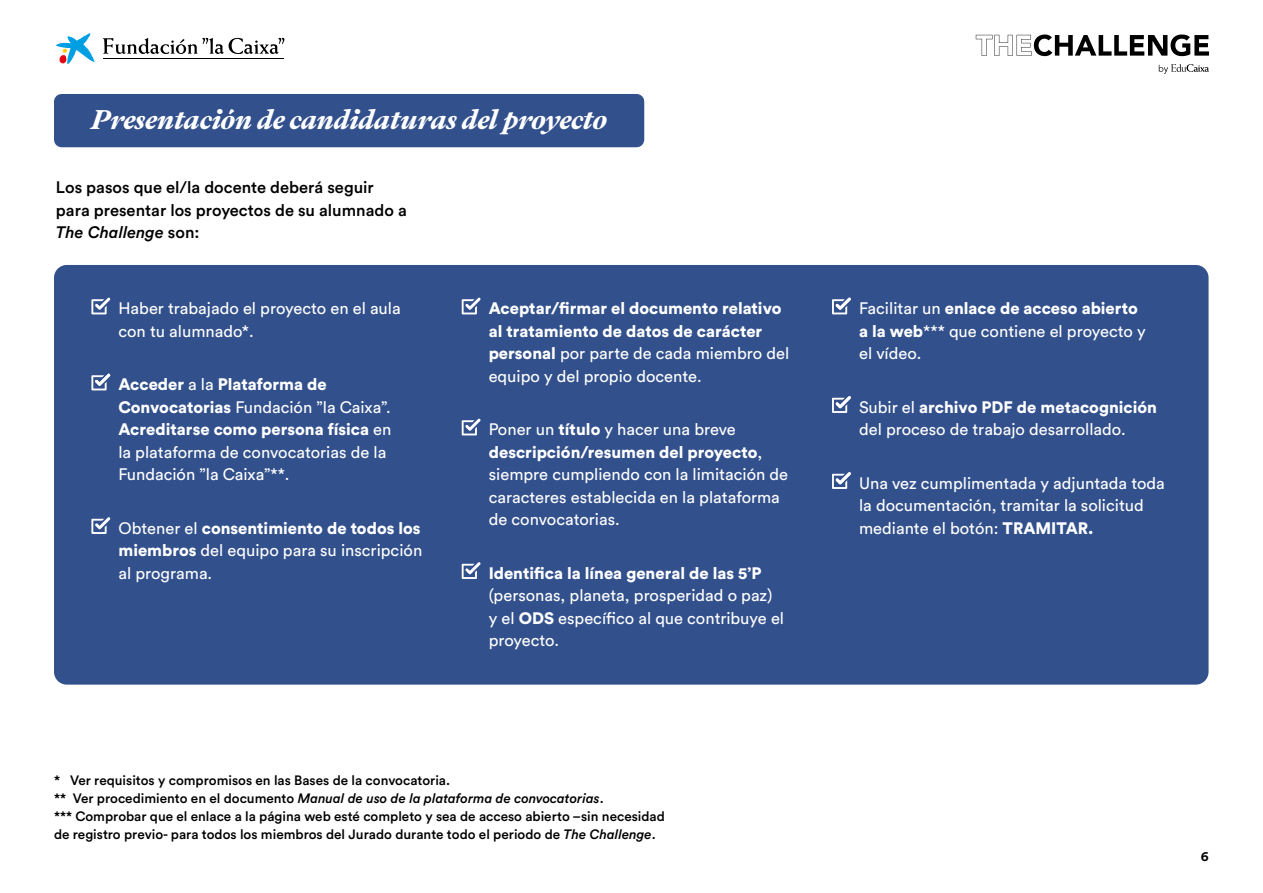
<style>
.page{position:relative;width:1263px;height:893px;background:#fff}
.page>*{position:absolute;margin:0;border:0;box-sizing:border-box;transform-origin:0 0}
.t1{font:italic 800 30px "Addington CF";color:#fff}
.t2{font:16.5px/22.5px "Circular Std";color:#fff}
.t3{font:900 16.5px/22.5px "Circular Std";color:#fff}
.t4{font:500 16.5px/22.5px "Circular Std";color:#000}
.t5{font:500 13.5px/18px "Circular Std";color:#000}
.t6{font:italic 500 13.5px "Circular Std";color:#000}
.t7{font:700 13.5px "Circular Std";color:#000}
.s1{font-style:italic}
.s2{font-weight:900}
.s3{font-weight:400}
.s4{font-style:normal}
</style>
<div class="page">
<svg style="left:56px;top:33px;width:39px;height:31px"></svg>
<hr style="left:103px;top:58px;width:181px;height:1px;background:#000">
<hr style="left:103px;top:59px;width:181px;height:1px;background:#000">
<svg style="left:103px;top:38px;width:182px;height:16px"></svg>
<svg style="left:1159px;top:64px;width:50px;height:10px"></svg>
<svg style="left:976px;top:35px;width:233px;height:21px"></svg>
<div style="left:56px;top:266px;width:1151px;height:417px;background:#32508c;border-radius:11px"></div>
<div style="left:54px;top:265px;width:1154px;height:420px;border:3px solid #32508c;border-radius:11px"></div>
<svg style="left:91px;top:298px;width:20px;height:16px"></svg>
<svg style="left:91px;top:374px;width:20px;height:16px"></svg>
<svg style="left:91px;top:517px;width:20px;height:17px"></svg>
<svg style="left:462px;top:298px;width:19px;height:16px"></svg>
<svg style="left:462px;top:419px;width:19px;height:16px"></svg>
<svg style="left:462px;top:562px;width:19px;height:17px"></svg>
<svg style="left:832px;top:298px;width:19px;height:16px"></svg>
<svg style="left:832px;top:396px;width:19px;height:17px"></svg>
<svg style="left:832px;top:472px;width:19px;height:17px"></svg>
<div style="left:54px;top:94px;width:590px;height:53px;background:#32508c"></div>
<p class="t1" style="left:92px;top:102px;width:517px">Presentación de candidaturas del proyecto</p>
<p class="t4" style="left:56px;top:176px;width:352px">Los pasos que el/la docente deberá seguir para presentar los proyectos de su alumnado a<br><span class="s1">The Challenge</span> son:</p>
<p class="t2" style="left:118px;top:297px;width:284px">Haber trabajado el proyecto en el aula con tu alumnado*.</p>
<p class="t2" style="left:118px;top:373px;width:275px"><span class="s2">Acceder</span> a la <span class="s2">Plataforma de<br>Convocatorias</span> Fundación ”la Caixa”.<br><span class="s2">Acreditarse como persona física</span> en la plataforma de convocatorias de la<br>Fundación ”la Caixa”**.</p>
<p class="t2" style="left:118px;top:517px;width:305px;text-align:justify">Obtener el <span class="s2">consentimiento de todos los miembros</span> del equipo para su inscripción al programa.</p>
<p class="t3" style="left:489px;top:297px;width:302px">Aceptar/firmar el documento relativo al tratamiento de datos de carácter personal <span class="s3">por parte de cada miembro del equipo y del propio docente.</span></p>
<p class="t2" style="left:489px;top:418px;width:301px">Poner un <span class="s2">título</span> y hacer una breve <span class="s2">descripción/resumen del proyecto</span>, siempre cumpliendo con la limitación de caracteres establecida en la plataforma de convocatorias.</p>
<p class="t2" style="left:489px;top:562px;width:297px"><span class="s2">Identifica la línea general de las 5’P </span>(personas, planeta, prosperidad o paz) y el <span class="s2">ODS</span> específico al que contribuye el proyecto.</p>
<p class="t5" style="left:54px;top:771px;width:398px">* Ver requisitos y compromisos en las Bases de la convocatoria.</p>
<p class="t6" style="left:54px;top:790px;width:551px"><span class="s4">** Ver procedimiento en el documento</span> Manual de uso de la plataforma de convocatorias<span class="s4">.</span></p>
<p class="t5" style="left:54px;top:807px;width:612px">*** Comprobar que el enlace a la página web esté completo y sea de acceso abierto –sin necesidad de registro previo- para todos los miembros del Jurado durante todo el periodo de <span class="s1">The Challenge</span>.</p>
<p class="t2" style="left:859px;top:297px;width:288px">Facilitar un <span class="s2">enlace de acceso abierto a la web</span>*** que contiene el proyecto y el vídeo.</p>
<p class="t2" style="left:859px;top:396px;width:299px">Subir el <span class="s2">archivo PDF de metacognición </span>del proceso de trabajo desarrollado.</p>
<p class="t2" style="left:859px;top:472px;width:307px">Una vez cumplimentada y adjuntada toda la documentación, tramitar la solicitud mediante el botón: <span class="s2">TRAMITAR.</span></p>
<p class="t7" style="left:1201px;top:847px;width:9px">6</p>
</div>
